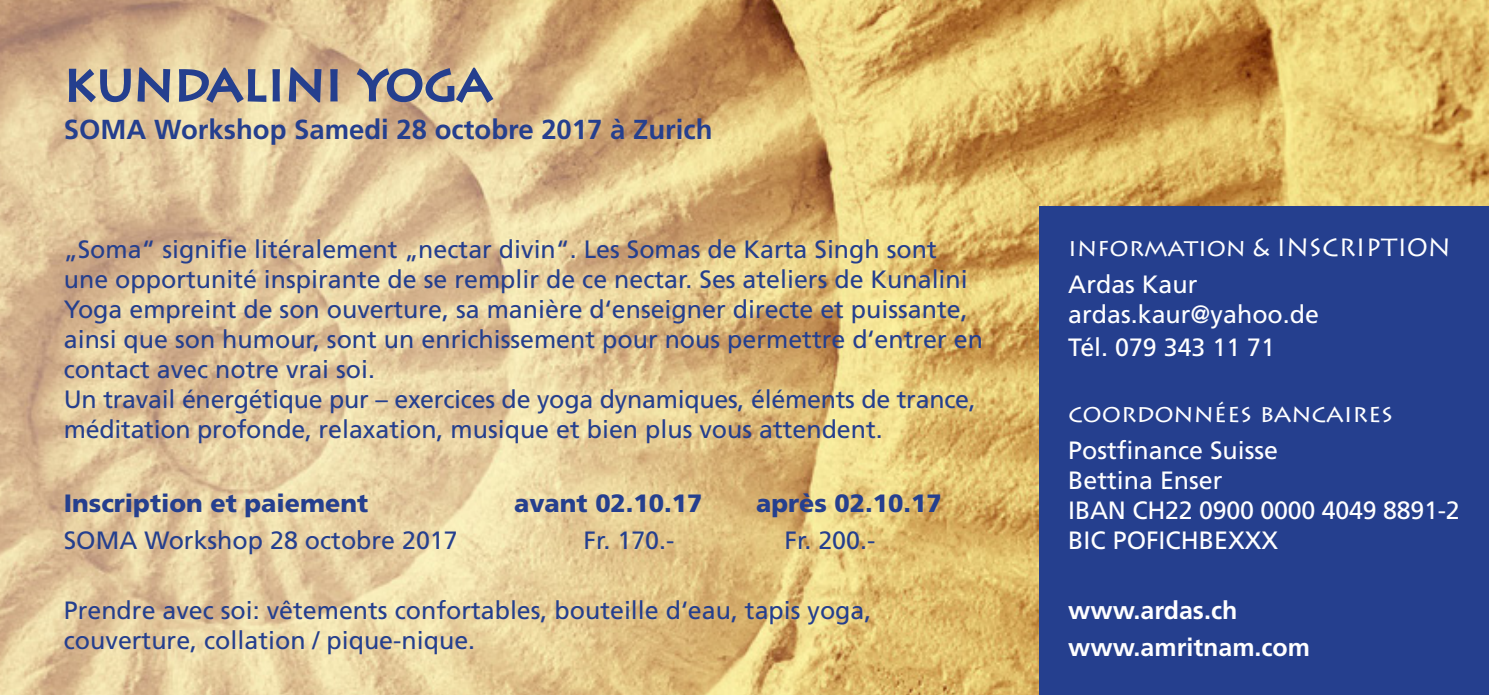
<style>
.page{position:relative;width:1489px;height:695px;background:#fff}
.page>*{position:absolute;margin:0;border:0;box-sizing:border-box;transform-origin:0 0}
.t1{font:50px "Lithos Pro";color:#253f8e}
.t2{font:700 27.5px "Frutiger CE";color:#253f8e}
.t3{font:25px/30px "Frutiger CE";color:#253f8e}
.t4{font:25px/30px "Frutiger CE";color:#fff}
.t5{font:900 25px "Frutiger CE";color:#253f8e}
.t6{font:25px "Lithos Pro";color:#fff}
.t7{font:700 25px/37px "Frutiger CE";color:#fff}
</style>
<div class="page">
<img style="left:0;top:0;width:1488px;height:694px">
<svg style="left:68px;top:60px;width:213px;height:45px;background:#b5aa9c"></svg>
<svg style="left:287px;top:66px;width:36px;height:38px"></svg>
<svg style="left:329px;top:68px;width:10px;height:35px"></svg>
<svg style="left:355px;top:60px;width:140px;height:45px;background:#b8ac99"></svg>
<div style="left:1039px;top:206px;width:449px;height:488px;background:#253f8e"></div>
<h1 class="t1" style="left:64px;top:54px;width:430px">kundalini yoga</h1>
<p class="t2" style="left:64px;top:113px;width:650px">SOMA Workshop Samedi 28 octobre 2017 à Zurich</p>
<p class="t3" style="left:64px;top:234px;width:920px">„Soma“ signifie litéralement „nectar divin“. Les Somas de Karta Singh sont une opportunité inspirante de se remplir de ce nectar. Ses ateliers de Kunalini Yoga empreint de son ouverture, sa manière d‘enseigner directe et puissante, ainsi que son humour, sont un enrichissement pour nous permettre d‘entrer en contact avec notre vrai soi.<br>Un travail énergétique pur – exercices de yoga dynamiques, éléments de trance, méditation profonde, relaxation, musique et bien plus vous attendent.</p>
<p class="t6" style="left:1068px;top:233px;width:384px">information &amp; INSCRIPTION</p>
<p class="t4" style="left:1068px;top:269px;width:252px">Ardas Kaur ardas.kaur@yahoo.de</p>
<p class="t4" style="left:1068px;top:332px;width:208px">Tél. 079 343 11 71</p>
<p class="t6" style="left:1068px;top:399px;width:326px">coordonnées bancaires</p>
<p class="t4" style="left:1068px;top:435px;width:393px">Postfinance Suisse<br>Bettina Enser<br>IBAN CH22 0900 0000 4049 8891-2<br>BIC POFICHBEXXX</p>
<p class="t5" style="left:64px;top:488px;width:306px">Inscription et paiement</p>
<p class="t5" style="left:514px;top:488px;width:190px">avant 02.10.17</p>
<p class="t5" style="left:756px;top:488px;width:187px">après 02.10.17</p>
<p class="t3" style="left:64px;top:525px;width:395px">SOMA Workshop 28 octobre 2017</p>
<p class="t3" style="left:583px;top:525px;width:92px">Fr. 170.-</p>
<p class="t3" style="left:784px;top:525px;width:92px">Fr. 200.-</p>
<p class="t3" style="left:64px;top:595px;width:809px">Prendre avec soi: vêtements confortables, bouteille d‘eau, tapis yoga, couverture, collation / pique-nique.</p>
<p class="t7" style="left:1068px;top:591px;width:243px">www.ardas.ch www.amritnam.com</p>
</div>
